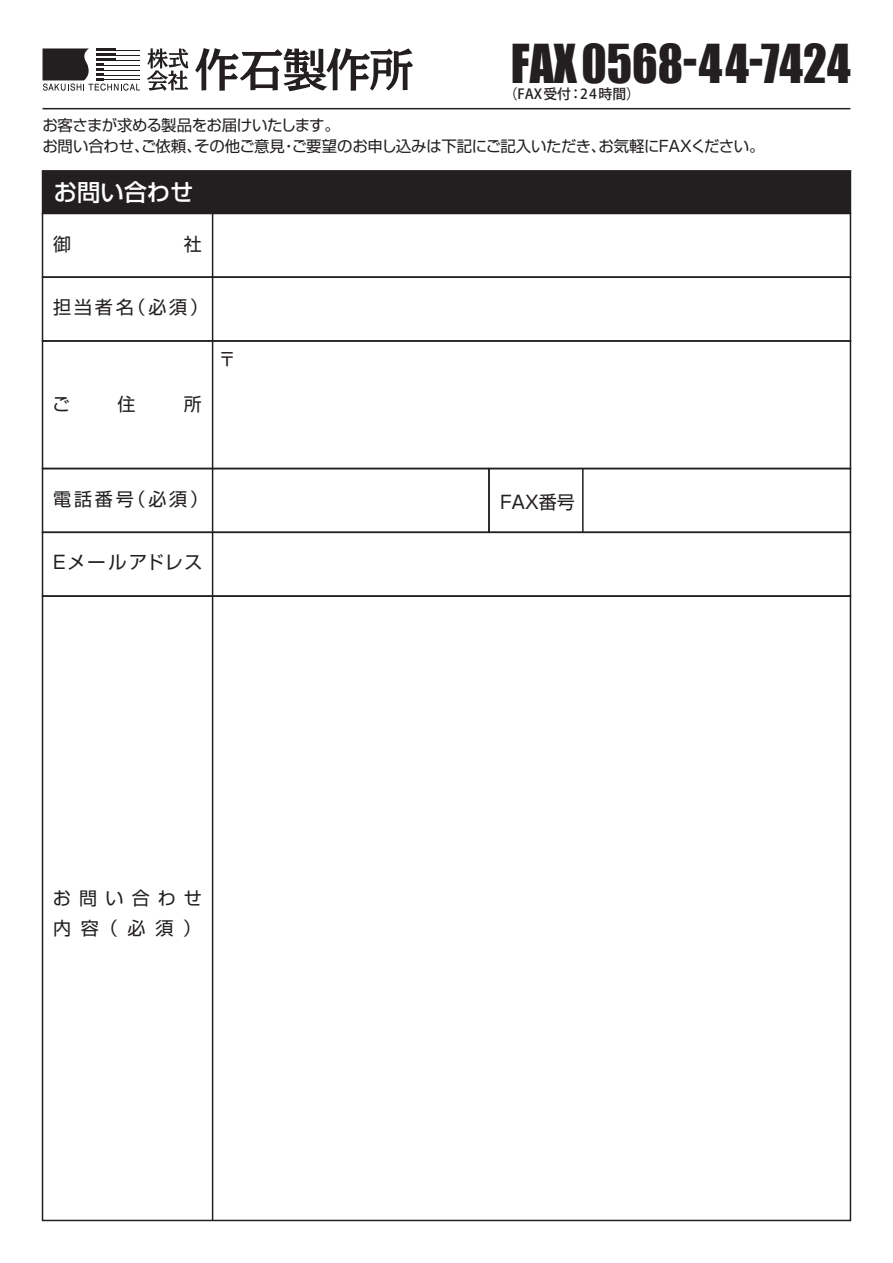
<style>
.page{position:relative;width:893px;height:1263px;background:#fff}
.page>*{position:absolute;margin:0;border:0;box-sizing:border-box;transform-origin:0 0}
.t1{font:49.35px "Impact";color:#231f20;scale:.96 1}
.t2{font:500 23.4px "Shin Go Pro";color:#fff}
.t3{font:18px "Shin Go Pro";letter-spacing:.155em;color:#231f20}
.t4{font:18px/30px "Shin Go Pro";letter-spacing:.46em;color:#231f20}
.t5{font:18px "Shin Go Pro";letter-spacing:.095em;color:#231f20}
.t6{font:15.45px/21px "Shin Go Pro";letter-spacing:-.02em;color:#231f20}
.t7{font:500 13.8px "Koz Go Pro";color:#231f20}
</style>
<div class="page">
<svg style="left:43px;top:48px;width:97px;height:43px"></svg>
<svg style="left:147px;top:48px;width:41px;height:43px"></svg>
<svg style="left:195px;top:48px;width:218px;height:43px"></svg>
<hr style="left:43px;top:108px;width:807px;height:1px;background:#231f20">
<div style="left:42px;top:170px;width:809px;height:44px;background:#231f20;border:2px solid #231f20"></div>
<div style="left:42px;top:213px;width:809px;height:65px;border:2px solid #231f20"></div>
<div style="left:42px;top:276px;width:809px;height:66px;border:2px solid #231f20"></div>
<div style="left:42px;top:532px;width:809px;height:65px;border:2px solid #231f20"></div>
<div style="left:42px;top:340px;width:809px;height:129px;border:2px solid #231f20"></div>
<hr style="left:212px;top:213px;width:1px;height:1007px;background:#231f20">
<hr style="left:582px;top:468px;width:2px;height:64px;background:#231f20">
<h1 class="t1" style="left:511px;top:25px;width:355px">FAX0568-44-7424</h1>
<p class="t7" style="left:504px;top:85px;width:138px">（FAX受付：24時間）</p>
<p class="t6" style="left:42px;top:113px;width:724px">お客さまが求める製品をお届けいたします。<br>お問い合わせ、ご依頼、その他ご意見・ご要望のお申し込みは下記にご記入いただき、お気軽にFAXください。</p>
<h2 class="t2" style="left:54px;top:173px;width:141px">お問い合わせ</h2>
<p class="t3" style="left:53px;top:229px;width:20px">御</p>
<p class="t3" style="left:184px;top:229px;width:20px">社</p>
<p class="t3" style="left:53px;top:293px;width:157px">担当者名（必須）</p>
<p class="t3" style="left:52px;top:389px;width:20px">ご</p>
<p class="t3" style="left:117px;top:389px;width:20px">住</p>
<p class="t3" style="left:184px;top:389px;width:20px">所</p>
<p class="t3" style="left:218px;top:344px;width:20px">〒</p>
<p class="t3" style="left:53px;top:484px;width:157px">電話番号（必須）</p>
<p class="t5" style="left:53px;top:548px;width:151px">Eメールアドレス</p>
<p class="t4" style="left:53px;top:881px;width:150px">お問い合わせ内容（必須）</p>
<p class="t3" style="left:500px;top:487px;width:76px">FAX番号</p>
</div>
